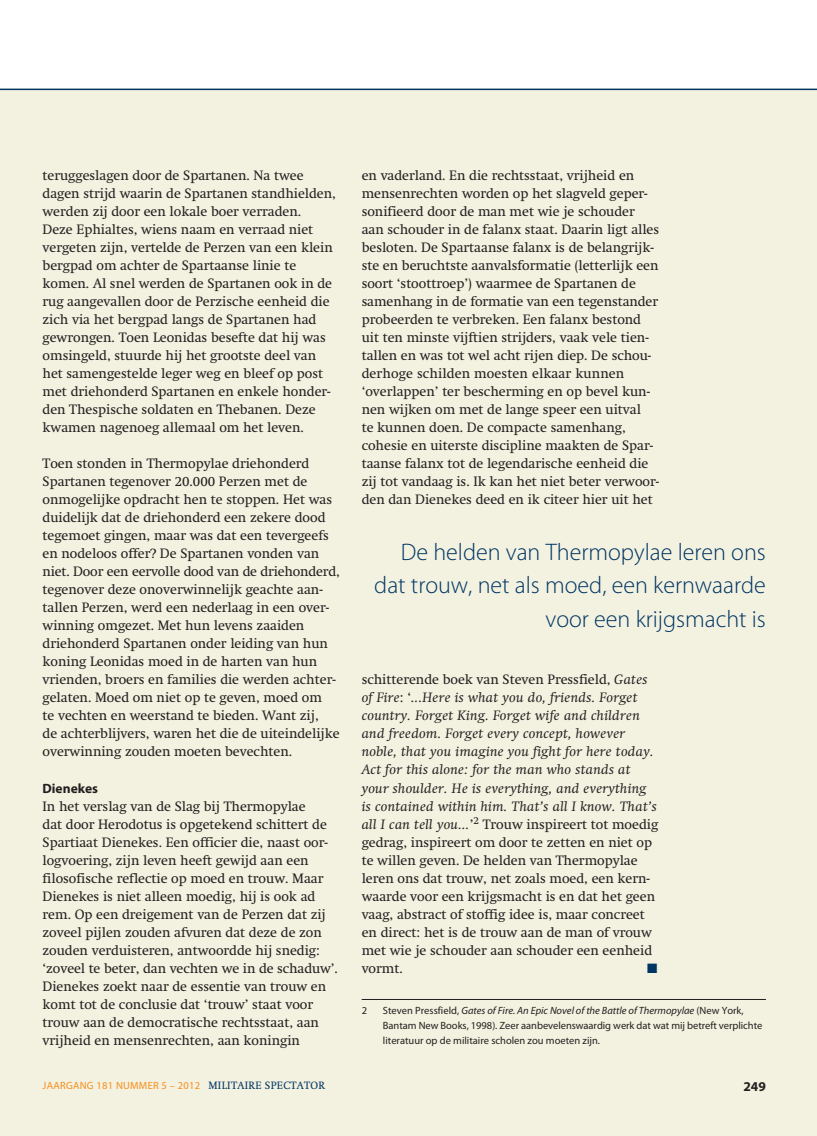
<style>
.page{position:relative;width:817px;height:1136px;background:#fff}
.page>*{position:absolute;margin:0;border:0;box-sizing:border-box;transform-origin:0 0}
.t1{font:300 24px/33px "Myriad Pro";color:#003562;text-align:right}
.t2{font:13.5px/18px "Swift";color:#231f20}
.t3{font:700 13.5px "Myriad Pro";color:#231f20}
.t4{font:13.5px "Zapf Dingbats";color:#003562}
.t5{font:10.5px/15px "Myriad Pro";letter-spacing:-.005em;color:#231f20}
.t6{font:10.5px "Myriad Pro";letter-spacing:.025em;color:#f68f1e}
.s1{font-style:italic}
.s2{font-family:"Swift";color:#003562}
</style>
<div class="page">
<div style="left:0;top:89px;width:816px;height:1046px;background:#f3f1e0"></div>
<hr style="left:0;top:89px;width:816px;height:1px;background:#003562">
<hr style="left:361px;top:999px;width:404px;height:1px;background:#231f20">
<p class="t2" style="left:43px;top:168px;width:295px">teruggeslagen door de Spartanen. Na twee dagen strijd waarin de Spartanen standhielden, werden zij door een lokale boer verraden.<br>Deze Ephialtes, wiens naam en verraad niet vergeten zijn, vertelde de Perzen van een klein bergpad om achter de Spartaanse linie te komen. Al snel werden de Spartanen ook in de rug aangevallen door de Perzische eenheid die zich via het bergpad langs de Spartanen had gewrongen. Toen Leonidas besefte dat hij was omsingeld, stuurde hij het grootste deel van het samengestelde leger weg en bleef op post met driehonderd Spartanen en enkele honder&shy;den Thespische soldaten en Thebanen. Deze kwamen nagenoeg allemaal om het leven.</p>
<p class="t2" style="left:43px;top:456px;width:299px">Toen stonden in Thermopylae driehonderd Spartanen tegenover 20.000 Perzen met de onmogelijke opdracht hen te stoppen. Het was duidelijk dat de driehonderd een zekere dood tegemoet gingen, maar was dat een tevergeefs en nodeloos offer? De Spartanen vonden van niet. Door een eervolle dood van de driehonderd, tegenover deze onoverwinnelijk geachte aan&shy;tallen Perzen, werd een nederlaag in een over&shy;winning omgezet. Met hun levens zaaiden driehonderd Spartanen onder leiding van hun koning Leonidas moed in de harten van hun vrienden, broers en families die werden achter&shy;gelaten. Moed om niet op te geven, moed om<br>te vechten en weerstand te bieden. Want zij,<br>de achterblijvers, waren het die de uiteindelijke overwinning zouden moeten bevechten.</p>
<p class="t3" style="left:43px;top:782px;width:57px">Dienekes</p>
<p class="t2" style="left:43px;top:798px;width:297px">In het verslag van de Slag bij Thermopylae<br>dat door Herodotus is opgetekend schittert de Spartiaat Dienekes. Een officier die, naast oor&shy;logvoering, zijn leven heeft gewijd aan een filosofische reflectie op moed en trouw. Maar Dienekes is niet alleen moedig, hij is ook ad rem. Op een dreigement van de Perzen dat zij zoveel pijlen zouden afvuren dat deze de zon zouden verduisteren, antwoordde hij snedig: ‘zoveel te beter, dan vechten we in de schaduw’.<br>Dienekes zoekt naar de essentie van trouw en komt tot de conclusie dat ‘trouw’ staat voor trouw aan de democratische rechtsstaat, aan vrijheid en mensenrechten, aan koningin</p>
<p class="t2" style="left:361px;top:168px;width:299px">en vaderland. En die rechtsstaat, vrijheid en mensenrechten worden op het slagveld geper&shy;sonifieerd door de man met wie je schouder aan schouder in de falanx staat. Daarin ligt alles besloten. De Spartaanse falanx is de belangrijk&shy;ste en beruchtste aanvalsformatie (letterlijk een soort ‘stoottroep’) waarmee de Spartanen de samenhang in de formatie van een tegenstander probeerden te verbreken. Een falanx bestond uit ten minste vijftien strijders, vaak vele tien&shy;tallen en was tot wel acht rijen diep. De schou&shy;derhoge schilden moesten elkaar kunnen ‘overlappen’ ter bescherming en op bevel kun&shy;nen wijken om met de lange speer een uitval<br>te kunnen doen. De compacte samenhang, cohesie en uiterste discipline maakten de Spar&shy;taanse falanx tot de legendarische eenheid die zij tot vandaag is. Ik kan het niet beter verwoor&shy;den dan Dienekes deed en ik citeer hier uit het</p>
<h1 class="t1" style="left:374px;top:537px;width:393px">De helden van Thermopylae leren ons dat trouw, net als moed, een kernwaarde voor een krijgsmacht is</h1>
<p class="t2" style="left:361px;top:672px;width:298px">schitterende boek van Steven Pressfield, <span class="s1">Gates of Fire</span>: ‘<span class="s1">...Here is what you do, friends. Forget country. Forget King. Forget wife and children and freedom. Forget every concept, however noble, that you imagine you fight for here today.<br>Act for this alone: for the man who stands at your shoulder. He is everything, and everything is contained within him. That’s all I know. That’s all I can tell you...</span>’<sup>2</sup> Trouw inspireert tot moedig gedrag, inspireert om door te zetten en niet op te willen geven. De helden van Thermopylae leren ons dat trouw, net zoals moed, een kern&shy;waarde voor een krijgsmacht is en dat het geen vaag, abstract of stoffig idee is, maar concreet en direct: het is de trouw aan de man of vrouw met wie je schouder aan schouder een eenheid vormt.</p>
<p class="t4" style="left:647px;top:959px;width:12px">■</p>
<p class="t5" style="left:361px;top:1003px;width:7px">2</p>
<p class="t5" style="left:383px;top:1003px;width:381px">Steven Pressfield, <span class="s1">Gates of Fire. An Epic Novel of the Battle of Thermopylae</span> (New York,<br>Bantam New Books, 1998). Zeer aanbevelenswaardig werk dat wat mij betreft verplichte literatuur op de militaire scholen zou moeten zijn.</p>
<p class="t6" style="left:43px;top:1080px;width:284px">JAARGANG 181 NUMMER 5 – 2012 <span class="s2">MILITAIRE SPECTATOR</span></p>
<p class="t3" style="left:743px;top:1081px;width:24px">249</p>
</div>
